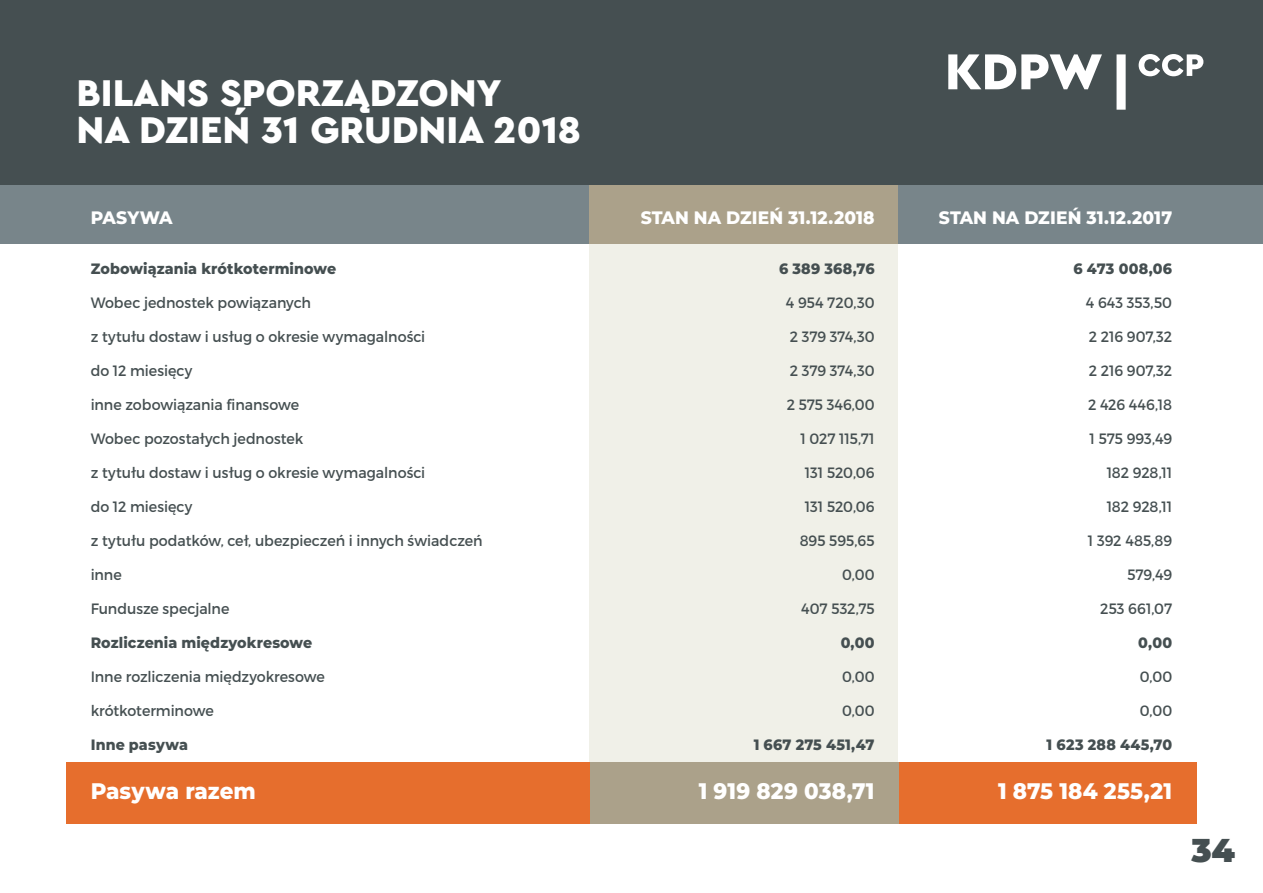
<style>
.page{position:relative;width:1263px;height:893px;background:#fff}
.page>*{position:absolute;margin:0;border:0;box-sizing:border-box;transform-origin:0 0}
.t1{font:900 39px/37.5px "Cera Basic";color:#fff}
.t2{font:900 33px "Montserrat";color:#454f51}
.t3{font:800 22.5px "Montserrat";letter-spacing:.005em;color:#fff;scale:.95 1}
.t4{font:800 18px "Montserrat";letter-spacing:.005em;color:#fff;scale:.95 1}
.t5{font:15px "Montserrat";letter-spacing:-.005em;color:#454f51;scale:.95 1}
.t6{font:800 15px "Montserrat";letter-spacing:.005em;color:#454f51;scale:.95 1}
</style>
<div class="page">
<div style="left:0;top:0;width:1263px;height:185px;background:#454f51"></div>
<div style="left:589px;top:215px;width:308px;height:593px;background:#f0f0e8"></div>
<div style="left:66px;top:762px;width:1131px;height:61px;background:#e66e2d"></div>
<div style="left:591px;top:762px;width:308px;height:61px;background:#aba18a"></div>
<div style="left:0;top:185px;width:1263px;height:59px;background:#78858a"></div>
<div style="left:589px;top:185px;width:308px;height:59px;background:#aba18a"></div>
<svg style="left:948px;top:54px;width:154px;height:35px"></svg>
<svg style="left:1116px;top:54px;width:87px;height:56px"></svg>
<h1 class="t1" style="left:77px;top:74px;width:506px">BILANS SPORZĄDZONY<br>NA DZIEŃ 31 GRUDNIA 2018</h1>
<p class="t4" style="left:91px;top:205px;width:88px">PASYWA</p>
<p class="t4" style="left:641px;top:205px;width:248px">STAN NA DZIEŃ 31.12.2018</p>
<p class="t4" style="left:939px;top:205px;width:247px">STAN NA DZIEŃ 31.12.2017</p>
<p class="t6" style="left:91px;top:258px;width:260px">Zobowiązania krótkoterminowe</p>
<p class="t6" style="left:779px;top:258px;width:102px">6 389 368,76</p>
<p class="t6" style="left:1073px;top:258px;width:105px">6 473 008,06</p>
<p class="t5" style="left:91px;top:294px;width:233px">Wobec jednostek powiązanych</p>
<p class="t5" style="left:786px;top:294px;width:95px">4 954 720,30</p>
<p class="t5" style="left:1086px;top:294px;width:92px">4 643 353,50</p>
<p class="t5" style="left:91px;top:328px;width:354px">z tytułu dostaw i usług o okresie wymagalności</p>
<p class="t5" style="left:790px;top:328px;width:91px">2 379 374,30</p>
<p class="t5" style="left:1089px;top:328px;width:89px">2 216 907,32</p>
<p class="t5" style="left:91px;top:362px;width:109px">do 12 miesięcy</p>
<p class="t5" style="left:790px;top:362px;width:91px">2 379 374,30</p>
<p class="t5" style="left:1089px;top:362px;width:89px">2 216 907,32</p>
<p class="t5" style="left:91px;top:396px;width:221px">inne zobowiązania finansowe</p>
<p class="t5" style="left:787px;top:396px;width:94px">2 575 346,00</p>
<p class="t5" style="left:1088px;top:396px;width:90px">2 426 446,18</p>
<p class="t5" style="left:91px;top:430px;width:225px">Wobec pozostałych jednostek</p>
<p class="t5" style="left:800px;top:430px;width:80px">1 027 115,71</p>
<p class="t5" style="left:1089px;top:430px;width:88px">1 575 993,49</p>
<p class="t5" style="left:91px;top:464px;width:354px">z tytułu dostaw i usług o okresie wymagalności</p>
<p class="t5" style="left:805px;top:464px;width:75px">131 520,06</p>
<p class="t5" style="left:1107px;top:464px;width:70px">182 928,11</p>
<p class="t5" style="left:91px;top:498px;width:109px">do 12 miesięcy</p>
<p class="t5" style="left:805px;top:498px;width:75px">131 520,06</p>
<p class="t5" style="left:1107px;top:498px;width:70px">182 928,11</p>
<p class="t5" style="left:91px;top:532px;width:414px">z tytułu podatków, ceł, ubezpieczeń i innych świadczeń</p>
<p class="t5" style="left:800px;top:532px;width:80px">895 595,65</p>
<p class="t5" style="left:1088px;top:532px;width:90px">1 392 485,89</p>
<p class="t5" style="left:91px;top:566px;width:34px">inne</p>
<p class="t5" style="left:842px;top:566px;width:36px">0,00</p>
<p class="t5" style="left:1127px;top:566px;width:49px">579,49</p>
<p class="t5" style="left:91px;top:600px;width:148px">Fundusze specjalne</p>
<p class="t5" style="left:801px;top:600px;width:79px">407 532,75</p>
<p class="t5" style="left:1100px;top:600px;width:77px">253 661,07</p>
<p class="t6" style="left:91px;top:632px;width:235px">Rozliczenia międzyokresowe</p>
<p class="t6" style="left:841px;top:632px;width:37px">0,00</p>
<p class="t6" style="left:1138px;top:632px;width:37px">0,00</p>
<p class="t5" style="left:91px;top:668px;width:248px">Inne rozliczenia międzyokresowe</p>
<p class="t5" style="left:842px;top:668px;width:36px">0,00</p>
<p class="t5" style="left:1140px;top:668px;width:36px">0,00</p>
<p class="t5" style="left:91px;top:702px;width:131px">krótkoterminowe</p>
<p class="t5" style="left:842px;top:702px;width:36px">0,00</p>
<p class="t5" style="left:1140px;top:702px;width:36px">0,00</p>
<p class="t6" style="left:91px;top:734px;width:104px">Inne pasywa</p>
<p class="t6" style="left:754px;top:734px;width:129px">1 667 275 451,47</p>
<p class="t6" style="left:1047px;top:734px;width:134px">1 623 288 445,70</p>
<h3 class="t3" style="left:91px;top:774px;width:175px">Pasywa razem</h3>
<h3 class="t3" style="left:699px;top:774px;width:187px">1 919 829 038,71</h3>
<h3 class="t3" style="left:998px;top:774px;width:185px">1 875 184 255,21</h3>
<h2 class="t2" style="left:1191px;top:826px;width:45px">34</h2>
</div>
